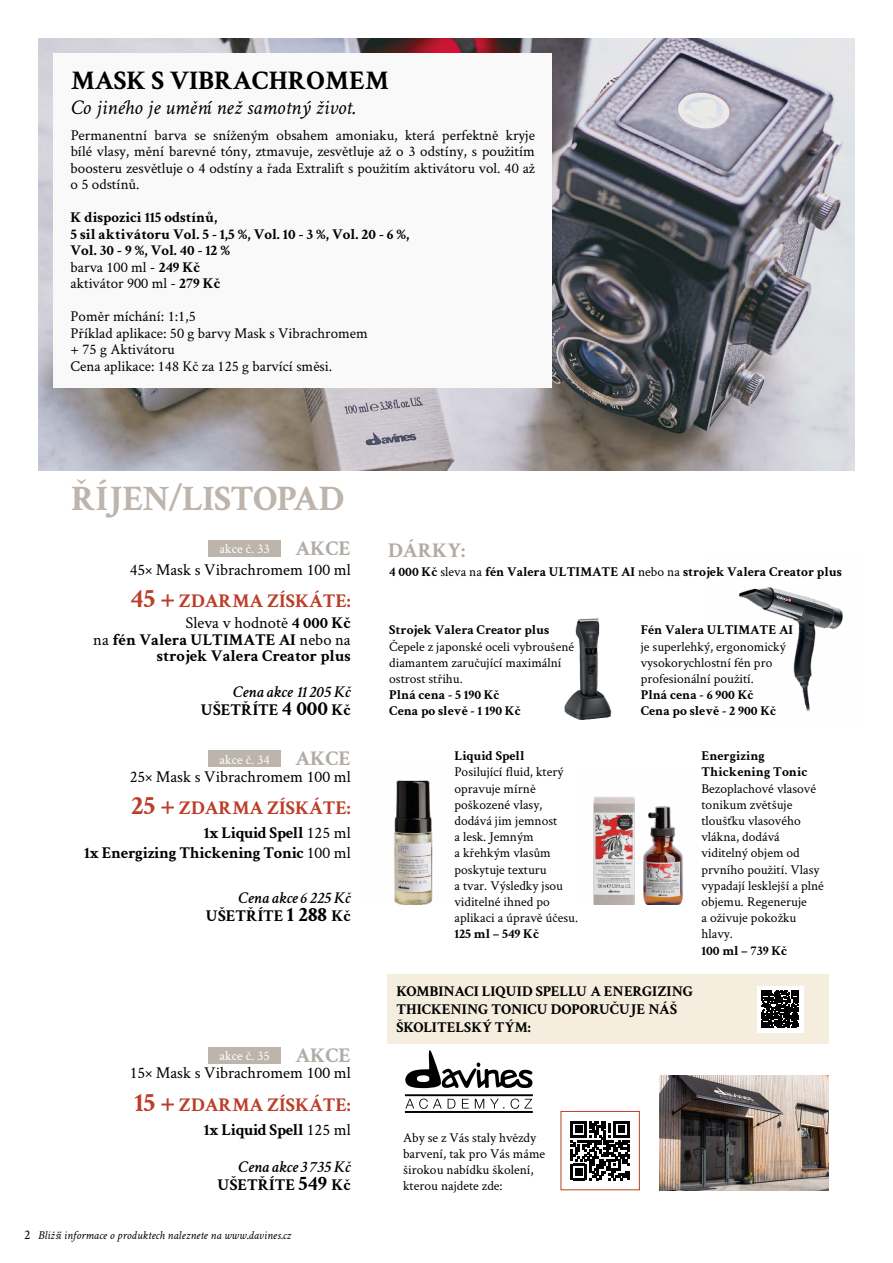
<style>
.page{position:relative;width:893px;height:1263px;background:#fff}
.page>*{position:absolute;margin:0;border:0;box-sizing:border-box;transform-origin:0 0}
.t1{font:700 36px "Crimson Text";letter-spacing:-.02em;color:#bdb4ac}
.t2{font:700 27px "Crimson Text";color:#000}
.t3{font:italic 21px "Crimson Text";color:#000}
.t4{font:700 21px "Crimson Text";color:#b1aba6}
.t5{font:700 19.5px "Crimson Text";color:#bb3e28}
.t6{font:italic 600 16.5px/18px "Crimson Text";color:#000;text-align:right}
.t7{font:16.5px "Crimson Text";color:#000}
.t8{font:700 16.5px/16.5px "Crimson Text";color:#000;text-align:right}
.t9{font:700 16.5px/19.8px "Crimson Text";letter-spacing:-.02em;color:#000;text-align:right}
.t10{font:15px/16.5px "Crimson Text";color:#000;text-align:justify}
.t11{font:700 15px/16.5px "Crimson Text";color:#000}
.t12{font:13.5px/16.2px "Crimson Text";color:#000}
.t13{font:700 13.5px/16.2px "Crimson Text";color:#000}
.t14{font:13.5px "Crimson Text";color:#fff}
.t15{font:italic 12px "Crimson Text";color:#000}
.s1{font-weight:400}
.s2{font-size:27px}
.s3{font-weight:700;font-style:normal}
.s4{font-weight:700;font-style:normal;font-size:21px}
</style>
<div class="page">
<img style="left:659px;top:1076px;width:170px;height:114px">
<svg style="left:405px;top:1098px;width:127px;height:11px"></svg>
<svg style="left:405px;top:1050px;width:128px;height:38px"></svg>
<div style="left:405px;top:1094px;width:128px;height:2px;border:1px solid #000"></div>
<div style="left:405px;top:1111px;width:128px;height:2px;border:1px solid #000"></div>
<div style="left:387px;top:974px;width:442px;height:70px;background:#f5eddd"></div>
<img style="left:38px;top:38px;width:817px;height:432px">
<div style="left:54px;top:53px;width:498px;height:335px;background:#f9f9fa"></div>
<svg style="left:570px;top:1121px;width:60px;height:59px"></svg>
<div style="left:561px;top:1111px;width:79px;height:79px;border:1px solid #bc3e27"></div>
<img style="left:394px;top:780px;width:39px;height:125px">
<img style="left:593px;top:796px;width:90px;height:109px">
<div style="left:757px;top:986px;width:46px;height:46px;background:#fff"></div>
<svg style="left:761px;top:990px;width:38px;height:38px"></svg>
<img style="left:739px;top:587px;width:104px;height:124px">
<img style="left:566px;top:618px;width:32px;height:86px">
<div style="left:209px;top:540px;width:72px;height:17px;background:#bdb4ac"></div>
<div style="left:209px;top:751px;width:72px;height:16px;background:#bdb4ac"></div>
<div style="left:209px;top:1047px;width:72px;height:16px;background:#bdb4ac"></div>
<h2 class="t2" style="left:71px;top:64px;width:320px">MASK S VIBRACHROMEM</h2>
<h3 class="t3" style="left:71px;top:96px;width:286px">Co jiného je umění než samotný život.</h3>
<p class="t10" style="left:71px;top:126px;width:466px">Permanentní barva se sníženým obsahem amoniaku, která perfektně kryje bílé vlasy, mění barevné tóny, ztmavuje, zesvětluje až o 3 odstíny, s použitím boosteru zesvětluje o 4 odstíny a řada Extralift s použitím aktivátoru vol. 40 až o 5 odstínů.</p>
<p class="t11" style="left:71px;top:209px;width:340px">K dispozici 115 odstínů,<br>5 sil aktivátoru Vol. 5 - 1,5 %, Vol. 10 - 3 %, Vol. 20 - 6 %,<br>Vol. 30 - 9 %, Vol. 40 - 12 %<br><span class="s1">barva 100 ml -</span> 249 Kč<br><span class="s1">aktivátor 900 ml -</span> 279 Kč</p>
<p class="t10" style="left:71px;top:308px;width:299px;text-align:left">Poměr míchání: 1:1,5<br>Příklad aplikace: 50 g barvy Mask s Vibrachromem + 75 g Aktivátoru<br>Cena aplikace: 148 Kč za 125 g barvící směsi.</p>
<h1 class="t1" style="left:71px;top:477px;width:275px">ŘÍJEN/LISTOPAD</h1>
<h3 class="t4" style="left:295px;top:535px;width:57px">AKCE</h3>
<h3 class="t4" style="left:388px;top:537px;width:79px">DÁRKY:</h3>
<p class="t7" style="left:130px;top:558px;width:222px">45× Mask s Vibrachromem 100 ml</p>
<h3 class="t5" style="left:131px;top:589px;width:222px"><span class="s2">45 +</span> ZDARMA ZÍSKÁTE:</h3>
<p class="t8" style="left:93px;top:614px;width:259px"><span class="s1">Sleva v hodnotě</span> 4 000 Kč<br><span class="s1">na</span> fén Valera ULTIMATE AI <span class="s1">nebo na </span>strojek Valera Creator plus</p>
<p class="t6" style="left:201px;top:681px;width:151px">Cena akce 11 205 Kč<br><span class="s3">UŠETŘÍTE</span> <span class="s4">4 000</span> <span class="s3">Kč</span></p>
<h3 class="t4" style="left:295px;top:746px;width:57px">AKCE</h3>
<p class="t7" style="left:130px;top:765px;width:223px">25× Mask s Vibrachromem 100 ml</p>
<h3 class="t5" style="left:131px;top:796px;width:221px"><span class="s2">25 +</span> ZDARMA ZÍSKÁTE:</h3>
<p class="t9" style="left:84px;top:823px;width:268px">1x Liquid Spell <span class="s1">125 ml<br></span>1x Energizing Thickening Tonic <span class="s1">100 ml</span></p>
<p class="t6" style="left:206px;top:887px;width:146px">Cena akce 6 225 Kč<br><span class="s3">UŠETŘÍTE</span> <span class="s4">1 288</span> <span class="s3">Kč</span></p>
<p class="t14" style="left:220px;top:540px;width:52px">akce č. 33</p>
<p class="t13" style="left:389px;top:563px;width:454px">4 000 Kč <span class="s1">sleva na</span> fén Valera ULTIMATE AI <span class="s1">nebo na</span> strojek Valera Creator plus</p>
<p class="t13" style="left:641px;top:622px;width:154px">Fén Valera ULTIMATE AI</p>
<p class="t12" style="left:641px;top:638px;width:146px">je superlehký, ergonomický vysokorychlostní fén pro profesionální použití.</p>
<p class="t13" style="left:641px;top:686px;width:137px">Plná cena - 6 900 Kč<br>Cena po slevě - 2 900 Kč</p>
<p class="t13" style="left:389px;top:622px;width:161px">Strojek Valera Creator plus</p>
<p class="t12" style="left:389px;top:638px;width:186px">Čepele z japonské oceli vybroušené diamantem zaručující maximální ostrost střihu.</p>
<p class="t13" style="left:389px;top:686px;width:133px">Plná cena - 5 190 Kč<br>Cena po slevě - 1 190 Kč</p>
<p class="t13" style="left:454px;top:747px;width:71px">Liquid Spell</p>
<p class="t12" style="left:454px;top:763px;width:125px">Posilující fluid, který opravuje mírně poškozené vlasy, dodává jim jemnost<br>a lesk. Jemným<br>a křehkým vlasům poskytuje texturu<br>a tvar. Výsledky jsou viditelné ihned po aplikaci a úpravě účesu.</p>
<p class="t13" style="left:454px;top:926px;width:86px">125 ml – 549 Kč</p>
<p class="t13" style="left:701px;top:747px;width:108px">Energizing<br>Thickening Tonic</p>
<p class="t12" style="left:701px;top:780px;width:124px">Bezoplachové vlasové tonikum zvětšuje tloušťku vlasového vlákna, dodává viditelný objem od prvního použití. Vlasy vypadají lesklejší a plné objemu. Regeneruje<br>a oživuje pokožku hlavy.</p>
<p class="t13" style="left:701px;top:942px;width:87px">100 ml – 739 Kč</p>
<p class="t14" style="left:220px;top:750px;width:52px">akce č. 34</p>
<h3 class="t4" style="left:295px;top:1042px;width:57px">AKCE</h3>
<p class="t7" style="left:130px;top:1062px;width:223px">15× Mask s Vibrachromem 100 ml</p>
<h3 class="t5" style="left:134px;top:1092px;width:218px"><span class="s2">15 +</span> ZDARMA ZÍSKÁTE:</h3>
<p class="t9" style="left:204px;top:1119px;width:149px">1x Liquid Spell <span class="s1">125 ml</span></p>
<p class="t6" style="left:218px;top:1157px;width:135px">Cena akce 3 735 Kč<br><span class="s3">UŠETŘÍTE</span> <span class="s4">549</span> <span class="s3">Kč</span></p>
<p class="t14" style="left:220px;top:1046px;width:52px">akce č. 35</p>
<p class="t11" style="left:396px;top:982px;width:298px;line-height:18px">KOMBINACI LIQUID SPELLU A ENERGIZING<br>THICKENING TONICU DOPORUČUJE NÁŠ<br>ŠKOLITELSKÝ TÝM:</p>
<p class="t12" style="left:403px;top:1129px;width:144px">Aby se z Vás staly hvězdy barvení, tak pro Vás máme širokou nabídku školení, kterou najdete zde:</p>
<p class="t12" style="left:24px;top:1226px;width:8px">2</p>
<p class="t15" style="left:38px;top:1229px;width:255px">Bližší informace o produktech naleznete na www.davines.cz</p>
</div>
